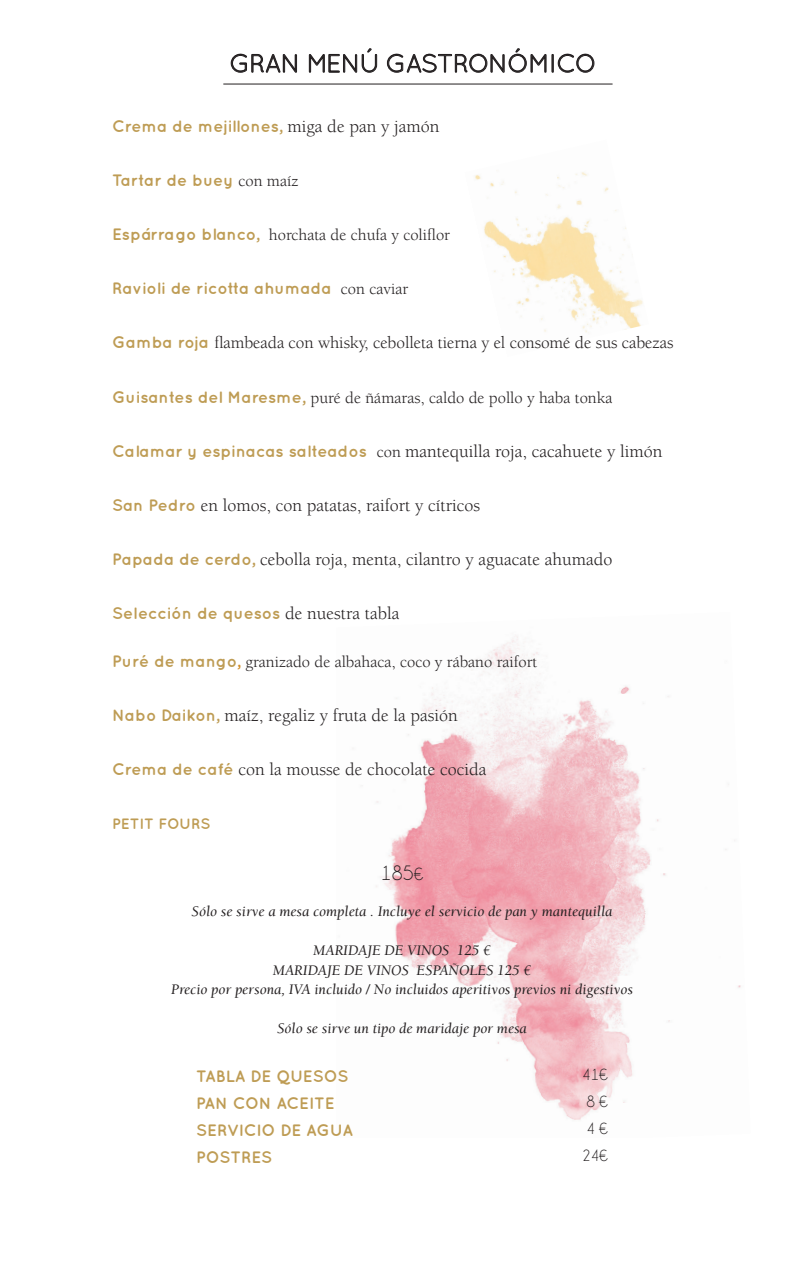
<style>
.page{position:relative;width:804px;height:1263px;background:#fff}
.page>*{position:absolute;margin:0;border:0;box-sizing:border-box;transform-origin:0 0}
.t1{font:25.5px "Quicksand";letter-spacing:-.025em;color:#231f20}
.t2{font:21px "Champagne&Limousines";color:#231f20}
.t3{font:18px "Berkeley Std";color:#231f20}
.t4{font:17.25px "Berkeley Std";letter-spacing:-.005em;color:#231f20}
.t5{font:700 16.5px "Quicksand";color:#be9c54}
.t6{font:16.5px "Berkeley Std";color:#231f20}
.t7{font:16.5px "Champagne&Limousines";color:#231f20}
.t8{font:italic 15px "Berkeley Std";color:#231f20}
.t9{font:700 15px "Quicksand";color:#be9c54}
.s1{font-family:"Berkeley Std";font-weight:400;font-size:18px;color:#231f20}
.s2{font-family:"Berkeley Std";font-weight:400;color:#231f20}
.s3{font-family:"Quicksand";font-weight:700;color:#be9c54}
.s4{font-family:"Quicksand";font-weight:700;font-size:16.5px;color:#be9c54}
.s5{font-size:16.5px}
.s6{font-family:"Quicksand";font-weight:700;color:#cf8d29}
.s7{font-size:18px}
</style>
<div class="page">
<img style="left:346px;top:636px;width:395px;height:484px">
<img style="left:475px;top:172px;width:168px;height:173px">
<hr style="left:223px;top:84px;width:389px;height:1px;background:#231f20">
<svg style="left:230px;top:53px;width:67px;height:20px"></svg>
<svg style="left:308px;top:48px;width:69px;height:25px"></svg>
<svg style="left:387px;top:48px;width:207px;height:25px"></svg>
<p class="t1" style="left:229px;top:49px;width:369px">GRAN MENÚ GASTRONÓMICO</p>
<p class="t5" style="left:112px;top:117px;width:329px">Crema de mejillones, <span class="s1">miga de pan y jamón</span></p>
<p class="t5" style="left:112px;top:171px;width:188px">Tartar de buey <span class="s2">con maíz</span></p>
<p class="t6" style="left:112px;top:226px;width:339px"><span class="s3">Espárrago blanco,</span> horchata de chufa y coliflor</p>
<p class="t5" style="left:112px;top:279px;width:297px">Ravioli de ricotta ahumada <span class="s2">con caviar</span></p>
<p class="t4" style="left:112px;top:334px;width:563px"><span class="s4">Gamba roja</span> flambeada con whisky, cebolleta tierna y el consomé de sus cabezas</p>
<p class="t6" style="left:112px;top:388px;width:501px"><span class="s3">Guisantes del Maresme,</span> puré de ñámaras, caldo de pollo y haba tonka</p>
<p class="t3" style="left:112px;top:441px;width:552px"><span class="s4">Calamar y espinacas salteados</span> <span class="s5">con</span> mantequilla roja, cacahuete y limón</p>
<p class="t3" style="left:112px;top:495px;width:369px"><span class="s4">San Pedro</span> en lomos, con patatas, raifort y cítricos</p>
<p class="t3" style="left:112px;top:549px;width:502px"><span class="s4">Papada de cerdo,</span> cebolla roja, menta, cilantro y aguacate ahumado</p>
<p class="t5" style="left:112px;top:603px;width:289px">Selección de quesos <span class="s1">de nuestra tabla</span></p>
<p class="t6" style="left:112px;top:652px;width:426px"><span class="s3">Puré de mango</span><span class="s6">,</span> granizado de albahaca, coco y rábano raifort</p>
<p class="t3" style="left:112px;top:705px;width:347px"><span class="s4">Nabo Daikon,</span> maíz, regaliz y fruta de la pasión</p>
<p class="t3" style="left:112px;top:759px;width:376px"><span class="s4">Crema de café</span> con la mousse de chocolate cocida</p>
<p class="t9" style="left:112px;top:814px;width:100px">PETIT FOURS</p>
<p class="t2" style="left:381px;top:861px;width:44px">185<span class="s7">€</span></p>
<p class="t8" style="left:191px;top:903px;width:422px">Sólo se sirve a mesa completa . Incluye el servicio de pan y mantequilla</p>
<p class="t8" style="left:313px;top:942px;width:179px">MARIDAJE DE VINOS 125 €</p>
<p class="t8" style="left:273px;top:962px;width:260px">MARIDAJE DE VINOS ESPAÑOLES 125 €</p>
<p class="t8" style="left:171px;top:981px;width:463px">Precio por persona, IVA incluido / No incluidos aperitivos previos ni digestivos</p>
<p class="t8" style="left:277px;top:1020px;width:251px">Sólo se sirve un tipo de maridaje por mesa</p>
<p class="t5" style="left:196px;top:1067px;width:154px">TABLA DE QUESOS</p>
<p class="t5" style="left:196px;top:1094px;width:140px">PAN CON ACEITE</p>
<p class="t5" style="left:196px;top:1121px;width:159px">SERVICIO DE AGUA</p>
<p class="t5" style="left:196px;top:1148px;width:78px">POSTRES</p>
<p class="t7" style="left:582px;top:1064px;width:27px">41€</p>
<p class="t7" style="left:586px;top:1091px;width:23px">8 €</p>
<p class="t7" style="left:586px;top:1118px;width:23px">4 €</p>
<p class="t7" style="left:582px;top:1145px;width:27px">24€</p>
</div>
